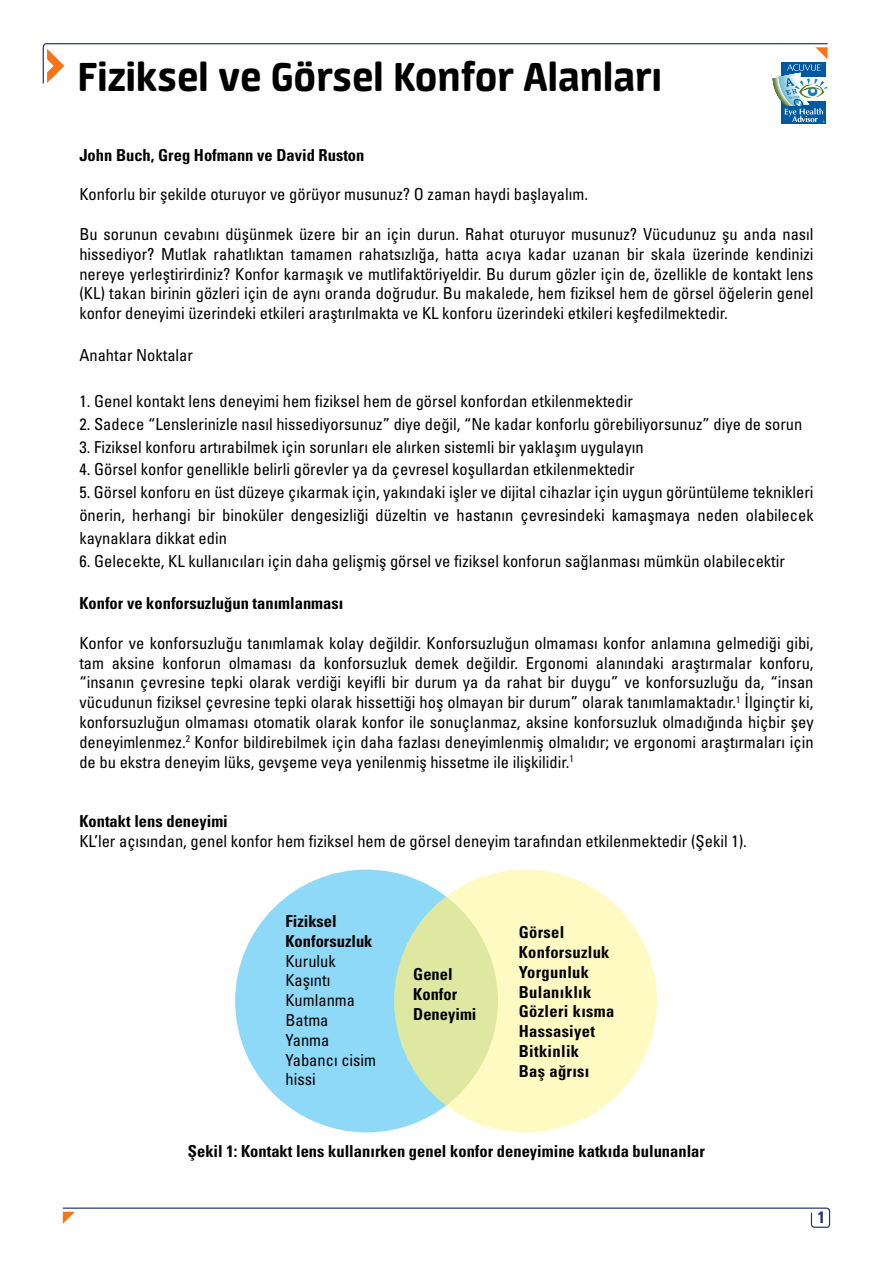
<style>
.page{position:relative;width:893px;height:1263px;background:#fff}
.page>*{position:absolute;margin:0;border:0;box-sizing:border-box;transform-origin:0 0}
.t1{font:800 45px "Neuron";color:#000}
.t2{font:condensed 16.5px/19.8px "Univers LT Std";color:#000;text-align:justify}
.t3{font:700 condensed 16.5px/19.8px "Univers LT Std";color:#000}
.t4{font:700 condensed 16.5px/19.8px "Univers LT Std";letter-spacing:.02em;color:#000}
.t5{font:700 condensed 16.5px "Univers LT Std";color:#21366d}
</style>
<div class="page">
<div style="left:235px;top:869px;width:263px;height:263px;background:#8ed8f8;border-radius:50%"></div>
<div style="left:394px;top:869px;width:263px;height:263px;background:#fffac2;border-radius:50%"></div>
<svg style="left:394px;top:896px;width:104px;height:209px;background:#dae7a7"></svg>
<div style="left:781px;top:62px;width:45px;height:62px;background:#00599e"></div>
<svg style="left:42px;top:43px;width:786px;height:79px"></svg>
<svg style="left:62px;top:1207px;width:769px;height:20px"></svg>
<h1 class="t1" style="left:78px;top:51px;width:586px">Fiziksel ve Görsel Konfor Alanları</h1>
<p class="t3" style="left:79px;top:145px;width:287px">John Buch, Greg Hofmann ve David Ruston</p>
<p class="t2" style="left:79px;top:184px;width:510px">Konforlu bir şekilde oturuyor ve görüyor musunuz? O zaman haydi başlayalım.</p>
<p class="t2" style="left:79px;top:224px;width:736px">Bu sorunun cevabını düşünmek üzere bir an için durun. Rahat oturuyor musunuz? Vücudunuz şu anda nasıl hissediyor? Mutlak rahatlıktan tamamen rahatsızlığa, hatta acıya kadar uzanan bir skala üzerinde kendinizi nereye yerleştirirdiniz? Konfor karmaşık ve mutlifaktöriyeldir. Bu durum gözler için de, özellikle de kontakt lens (KL) takan birinin gözleri için de aynı oranda doğrudur. Bu makalede, hem fiziksel hem de görsel öğelerin genel konfor deneyimi üzerindeki etkileri araştırılmakta ve KL konforu üzerindeki etkileri keşfedilmektedir.</p>
<p class="t2" style="left:79px;top:345px;width:115px">Anahtar Noktalar</p>
<p class="t2" style="left:79px;top:391px;width:555px">1. Genel kontakt lens deneyimi hem fiziksel hem de görsel konfordan etkilenmektedir</p>
<p class="t2" style="left:79px;top:414px;width:724px">2. Sadece “Lenslerinizle nasıl hissediyorsunuz” diye değil, “Ne kadar konforlu görebiliyorsunuz” diye de sorun</p>
<p class="t2" style="left:79px;top:437px;width:566px">3. Fiziksel konforu artırabilmek için sorunları ele alırken sistemli bir yaklaşım uygulayın</p>
<p class="t2" style="left:79px;top:459px;width:557px">4. Görsel konfor genellikle belirli görevler ya da çevresel koşullardan etkilenmektedir</p>
<p class="t2" style="left:79px;top:481px;width:736px;line-height:22.8px">5. Görsel konforu en üst düzeye çıkarmak için, yakındaki işler ve dijital cihazlar için uygun görüntüleme teknikleri önerin, herhangi bir binoküler dengesizliği düzeltin ve hastanın çevresindeki kamaşmaya neden olabilecek kaynaklara dikkat edin</p>
<p class="t2" style="left:79px;top:551px;width:707px">6. Gelecekte, KL kullanıcıları için daha gelişmiş görsel ve fiziksel konforun sağlanması mümkün olabilecektir</p>
<p class="t3" style="left:79px;top:593px;width:265px">Konfor ve konforsuzluğun tanımlanması</p>
<p class="t2" style="left:79px;top:633px;width:736px">Konfor ve konforsuzluğu tanımlamak kolay değildir. Konforsuzluğun olmaması konfor anlamına gelmediği gibi, tam aksine konforun olmaması da konforsuzluk demek değildir. Ergonomi alanındaki araştırmalar konforu, “insanın çevresine tepki olarak verdiği keyifli bir durum ya da rahat bir duygu” ve konforsuzluğu da, “insan vücudunun fiziksel çevresine tepki olarak hissettiği hoş olmayan bir durum” olarak tanımlamaktadır.<sup>1</sup> İlginçtir ki, konforsuzluğun olmaması otomatik olarak konfor ile sonuçlanmaz, aksine konforsuzluk olmadığında hiçbir şey deneyimlenmez.<sup>2</sup> Konfor bildirebilmek için daha fazlası deneyimlenmiş olmalıdır; ve ergonomi araştırmaları için de bu ekstra deneyim lüks, gevşeme veya yenilenmiş hissetme ile ilişkilidir.<sup>1</sup></p>
<p class="t3" style="left:79px;top:811px;width:150px">Kontakt lens deneyimi</p>
<p class="t2" style="left:79px;top:831px;width:669px">KL’ler açısından, genel konfor hem fiziksel hem de görsel deneyim tarafından etkilenmektedir (Şekil 1).</p>
<p class="t3" style="left:285px;top:911px;width:89px">Fiziksel<br>Konforsuzluk</p>
<p class="t2" style="left:285px;top:951px;width:92px;text-align:left">Kuruluk<br>Kaşıntı<br>Kumlanma<br>Batma<br>Yanma<br>Yabancı cisim hissi</p>
<p class="t3" style="left:413px;top:964px;width:65px">Genel<br>Konfor<br>Deneyimi</p>
<p class="t4" style="left:519px;top:922px;width:97px">Görsel<br>Konforsuzluk<br>Yorgunluk<br>Bulanıklık<br>Gözleri kısma<br>Hassasiyet<br>Bitkinlik<br>Baş ağrısı</p>
<p class="t3" style="left:188px;top:1141px;width:518px">Şekil 1: Kontakt lens kullanırken genel konfor deneyimine katkıda bulunanlar</p>
<p class="t5" style="left:818px;top:1207px;width:9px">1</p>
</div>
